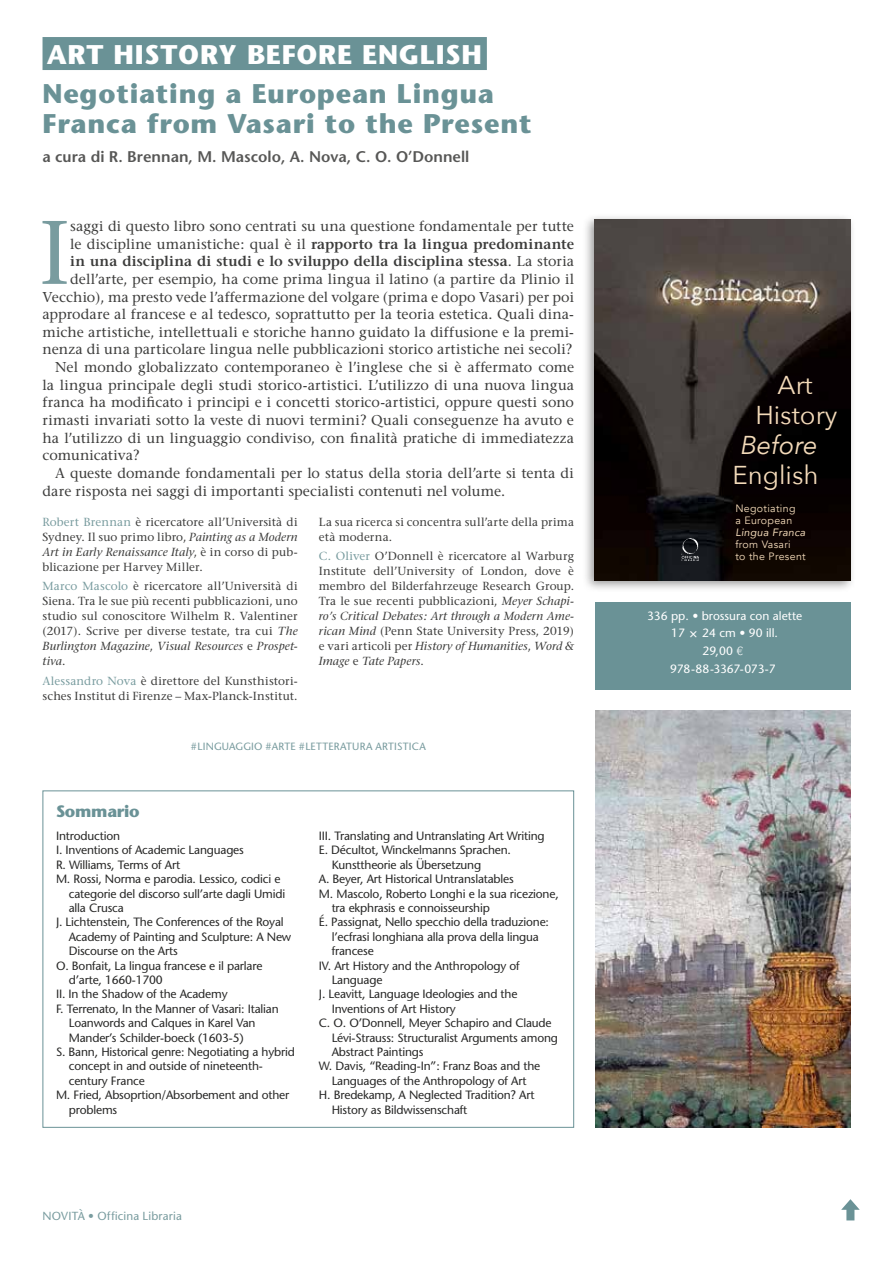
<style>
.page{position:relative;width:893px;height:1263px;background:#fff}
.page>*{position:absolute;margin:0;border:0;box-sizing:border-box;transform-origin:0 0}
.t1{font:89.85px "Stone Serif";color:#799c9f}
.t2{font:700 27px/30px "Stone Sans";letter-spacing:.03em;color:#6a9296}
.t3{font:700 27px "Stone Sans";letter-spacing:.03em;color:#fff}
.t4{font:25.8px/30px "Avenir Next";color:#f4dbba;text-align:center}
.t5{font:italic 25.8px "Avenir Next";color:#f4dbba}
.t6{font:700 16.5px "Stone Sans";letter-spacing:-.015em;color:#6a9296}
.t7{font:600 15.45px "Stone Sans";color:#575756}
.t8{font:14.25px "Stone Serif";letter-spacing:.005em;color:#3c3c3b}
.t9{font:600 14.25px "Stone Serif";letter-spacing:.005em;color:#3c3c3b}
.t10{font:12px "Stone Sans";letter-spacing:-.015em;color:#282827}
.t11{font:12px/17px "Stone Sans";color:#fff;text-align:center}
.t12{font:11.7px/15px "Stone Serif";letter-spacing:.01em;color:#3c3c3b;text-align:justify}
.t13{font:11.7px "Stone Sans";letter-spacing:.015em;color:#799c9f}
.t14{font:10.65px/12.1px "Avenir";letter-spacing:.03em;color:#f4dbba}
.t15{font:italic 10.65px "Avenir";letter-spacing:.03em;color:#f4dbba}
.t16{font:10.5px "Stone Sans";letter-spacing:.015em;color:#799c9f}
.s1{font-weight:600}
.s2{font-weight:400}
.s3{color:#799c9f}
.s4{font-style:italic}
.s5{font-size:15px}
.s6{font-family:"Helvetica";font-weight:300}
</style>
<div class="page">
<svg style="left:841px;top:1199px;width:19px;height:21px"></svg>
<div style="left:43px;top:37px;width:444px;height:33px;background:#6a9296"></div>
<div style="left:595px;top:602px;width:255px;height:88px;background:#6a9296"></div>
<div style="left:582px;top:213px;width:274px;height:379px;background:#000;opacity:.4"></div>
<img style="left:595px;top:220px;width:255px;height:361px">
<img style="left:682px;top:538px;width:17px;height:23px">
<img style="left:595px;top:711px;width:255px;height:417px">
<h2 class="t3" style="left:47px;top:38px;width:437px">ART HISTORY BEFORE ENGLISH</h2>
<h2 class="t2" style="left:43px;top:78px;width:491px">Negotiating a European Lingua<br>Franca from Vasari to the Present</h2>
<p class="t7" style="left:43px;top:147px;width:428px">a cura di R. Brennan, M. Mascolo, A. Nova, C. O. O’Donnell</p>
<h1 class="t1" style="left:39px;top:197px;width:33px">I</h1>
<p class="t8" style="left:70px;top:217px;width:505px">saggi di questo libro sono centrati su una questione fondamentale per tutte</p>
<p class="t8" style="left:70px;top:235px;width:505px">le discipline umanistiche: qual è il <span class="s1">rapporto tra la lingua predominante</span></p>
<p class="t9" style="left:70px;top:252px;width:505px">in una disciplina di studi e lo sviluppo della disciplina stessa<span class="s2">. La storia</span></p>
<p class="t8" style="left:70px;top:270px;width:505px">dell’arte, per esempio, ha come prima lingua il latino (a partire da Plinio il</p>
<p class="t8" style="left:43px;top:288px;width:533px">Vecchio), ma presto vede l’affermazione del volgare (prima e dopo Vasari) per poi</p>
<p class="t8" style="left:43px;top:305px;width:533px">approdare al francese e al tedesco, soprattutto per la teoria estetica. Quali dina-</p>
<p class="t8" style="left:43px;top:323px;width:533px">miche artistiche, intellettuali e storiche hanno guidato la diffusione e la premi-</p>
<p class="t8" style="left:43px;top:341px;width:531px">nenza di una particolare lingua nelle pubblicazioni storico artistiche nei secoli?</p>
<p class="t8" style="left:55px;top:358px;width:520px">Nel mondo globalizzato contemporaneo è l’inglese che si è affermato come</p>
<p class="t8" style="left:43px;top:376px;width:533px">la lingua principale degli studi storico-artistici. L’utilizzo di una nuova lingua</p>
<p class="t8" style="left:43px;top:394px;width:533px">franca ha modificato i principi e i concetti storico-artistici, oppure questi sono</p>
<p class="t8" style="left:43px;top:411px;width:533px">rimasti invariati sotto la veste di nuovi termini? Quali conseguenze ha avuto e</p>
<p class="t8" style="left:43px;top:429px;width:533px">ha l’utilizzo di un linguaggio condiviso, con finalità pratiche di immediatezza</p>
<p class="t8" style="left:43px;top:447px;width:99px">comunicativa?</p>
<p class="t8" style="left:55px;top:464px;width:520px">A queste domande fondamentali per lo status della storia dell’arte si tenta di</p>
<p class="t8" style="left:43px;top:482px;width:464px">dare risposta nei saggi di importanti specialisti contenuti nel volume.</p>
<p class="t12" style="left:43px;top:514px;width:257px"><span class="s3">Robert Brennan</span> è ricercatore all’Università di Sydney. Il suo primo libro, <span class="s4">Painting as a Modern Art in Early Renaissance Italy</span>, è in corso di pub&shy;blicazione per Harvey Miller.</p>
<p class="t12" style="left:43px;top:579px;width:257px"><span class="s3">Marco Mascolo</span> è ricercatore all’Università di Siena. Tra le sue più recenti pubblicazioni, uno studio sul conoscitore Wilhelm R. Valentiner (2017). Scrive per diverse testate, tra cui <span class="s4">The Burlington Magazine</span>, <span class="s4">Visual Resources</span> e <span class="s4">Prospet&shy;tiva</span>.</p>
<p class="t12" style="left:43px;top:673px;width:257px"><span class="s3">Alessandro Nova</span> è direttore del Kunsthistori&shy;sches Institut di Firenze – Max-Planck-Institut.</p>
<p class="t12" style="left:319px;top:514px;width:257px">La sua ricerca si concentra sull’arte della prima età moderna.</p>
<p class="t12" style="left:319px;top:549px;width:257px"><span class="s3">C. Oliver</span> O’Donnell è ricercatore al Warburg Institute dell’University of London, dove è membro del Bilderfahrzeuge Research Group.<br>Tra le sue recenti pubblicazioni, <span class="s4">Meyer Schapi&shy;ro’s Critical Debates: Art through a Modern Ame&shy;rican Mind</span> (Penn State University Press, 2019) e vari articoli per <span class="s4">History of Humanities</span>, <span class="s4">Word &amp; Image</span> e <span class="s4">Tate Papers</span>.</p>
<p class="t16" style="left:191px;top:740px;width:236px">#LINGUAGGIO #ARTE #LETTERATURA ARTISTICA</p>
<h3 class="t6" style="left:56px;top:801px;width:85px">Sommario</h3>
<p class="t10" style="left:56px;top:828px;width:66px">Introduction</p>
<p class="t10" style="left:56px;top:843px;width:189px">I. Inventions of Academic Languages</p>
<p class="t10" style="left:56px;top:857px;width:126px">R. Williams, Terms of Art</p>
<p class="t10" style="left:56px;top:872px;width:226px">M. Rossi, Norma e parodia. Lessico, codici e</p>
<p class="t10" style="left:69px;top:886px;width:218px">categorie del discorso sull’arte dagli Umidi</p>
<p class="t10" style="left:69px;top:900px;width:57px">alla Crusca</p>
<p class="t10" style="left:56px;top:915px;width:229px">J. Lichtenstein, The Conferences of the Royal</p>
<p class="t10" style="left:69px;top:929px;width:224px">Academy of Painting and Sculpture: A New</p>
<p class="t10" style="left:69px;top:944px;width:110px">Discourse on the Arts</p>
<p class="t10" style="left:56px;top:958px;width:208px">O. Bonfait, La lingua francese e il parlare</p>
<p class="t10" style="left:69px;top:972px;width:95px">d’arte, 1660-1700</p>
<p class="t10" style="left:56px;top:987px;width:173px">II. In the Shadow of the Academy</p>
<p class="t10" style="left:56px;top:1001px;width:224px">F. Terrenato, In the Manner of Vasari: Italian</p>
<p class="t10" style="left:69px;top:1016px;width:188px">Loanwords and Calques in Karel Van</p>
<p class="t10" style="left:69px;top:1030px;width:176px">Mander’s Schilder-boeck (1603-5)</p>
<p class="t10" style="left:56px;top:1044px;width:240px">S. Bann, Historical genre: Negotiating a hybrid</p>
<p class="t10" style="left:69px;top:1059px;width:196px">concept in and outside of nineteenth-</p>
<p class="t10" style="left:69px;top:1073px;width:78px">century France</p>
<p class="t10" style="left:56px;top:1088px;width:235px">M. Fried, Absoprtion/Absorbement and other</p>
<p class="t10" style="left:69px;top:1102px;width:50px">problems</p>
<p class="t10" style="left:319px;top:828px;width:227px">III. Translating and Untranslating Art Writing</p>
<p class="t10" style="left:319px;top:843px;width:194px">E. Décultot, Winckelmanns Sprachen.</p>
<p class="t10" style="left:332px;top:857px;width:151px">Kunsttheorie als Übersetzung</p>
<p class="t10" style="left:319px;top:872px;width:196px">A. Beyer, Art Historical Untranslatables</p>
<p class="t10" style="left:319px;top:886px;width:241px">M. Mascolo, Roberto Longhi e la sua ricezione,</p>
<p class="t10" style="left:332px;top:900px;width:160px">tra ekphrasis e connoisseurship</p>
<p class="t10" style="left:319px;top:915px;width:232px">É. Passignat, Nello specchio della traduzione:</p>
<p class="t10" style="left:332px;top:929px;width:209px">l’ecfrasi longhiana alla prova della lingua</p>
<p class="t10" style="left:332px;top:944px;width:44px">francese</p>
<p class="t10" style="left:319px;top:958px;width:202px">IV. Art History and the Anthropology of</p>
<p class="t10" style="left:332px;top:972px;width:52px">Language</p>
<p class="t10" style="left:319px;top:987px;width:200px">J. Leavitt, Language Ideologies and the</p>
<p class="t10" style="left:332px;top:1001px;width:126px">Inventions of Art History</p>
<p class="t10" style="left:319px;top:1016px;width:234px">C. O. O’Donnell, Meyer Schapiro and Claude</p>
<p class="t10" style="left:332px;top:1030px;width:228px">Lévi-Strauss: Structuralist Arguments among</p>
<p class="t10" style="left:332px;top:1044px;width:93px">Abstract Paintings</p>
<p class="t10" style="left:319px;top:1059px;width:223px">W. Davis, “Reading-In”: Franz Boas and the</p>
<p class="t10" style="left:332px;top:1073px;width:196px">Languages of the Anthropology of Art</p>
<p class="t10" style="left:319px;top:1088px;width:217px">H. Bredekamp, A Neglected Tradition? Art</p>
<p class="t10" style="left:332px;top:1102px;width:137px">History as Bildwissenschaft</p>
<p class="t13" style="left:43px;top:1209px;width:141px">NOVITÀ • Officina Libraria</p>
<h3 class="t4" style="left:755px;top:369px;width:84px">Art<br>History</h3>
<h3 class="t5" style="left:741px;top:423px;width:78px">Before</h3>
<h3 class="t4" style="left:732px;top:459px;width:87px">English</h3>
<p class="t14" style="left:735px;top:502px;width:62px">Negotiating a European</p>
<p class="t15" style="left:735px;top:526px;width:72px">Lingua Franca</p>
<p class="t14" style="left:735px;top:539px;width:72px">from Vasari<br>to the Present</p>
<p class="t11" style="left:647px;top:607px;width:157px">336 pp. • brossura con alette<br>17 <span class="s5">×</span> 24 cm • 90 ill.</p>
<p class="t11" style="left:670px;top:642px;width:107px;line-height:17.7px">29,00 <span class="s6">€<br></span>978-88-3367-073-7</p>
</div>
